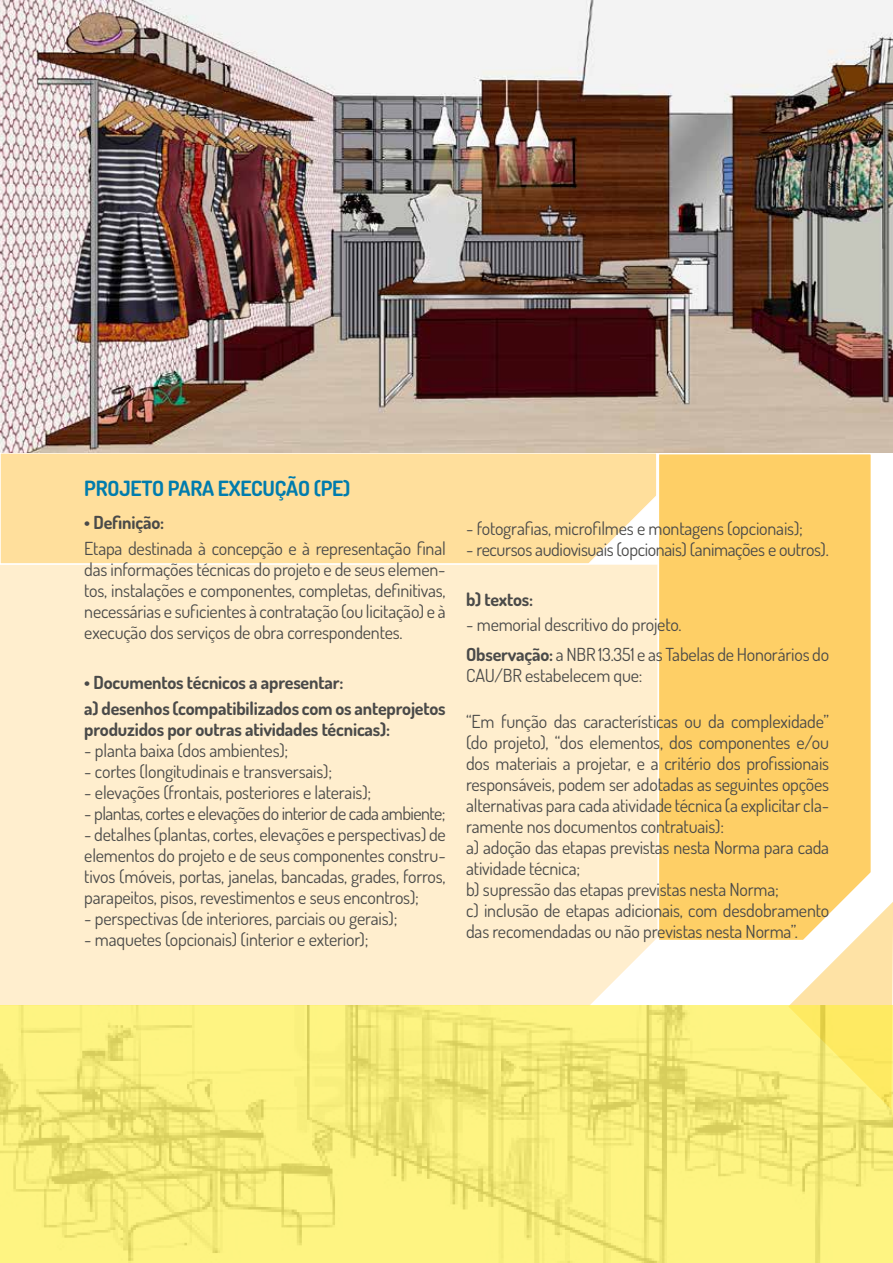
<style>
.page{position:relative;width:893px;height:1263px;background:#fff}
.page>*{position:absolute;margin:0;border:0;box-sizing:border-box;transform-origin:0 0}
.t1{font:700 21px "Dosis";letter-spacing:-.01em;color:#007cad}
.t2{font:18px/21px "Dosis";letter-spacing:-.01em;color:#4a4a49;text-align:justify}
.t3{font:700 18px/25.2px "Dosis";letter-spacing:-.01em;color:#4a4a49}
.s1{font-weight:700}
</style>
<div class="page">
<svg style="left:790px;top:902px;width:103px;height:103px"></svg>
<div style="left:0;top:565px;width:657px;height:440px;background:#ffeece"></div>
<div style="left:657px;top:452px;width:216px;height:491px;background:#fecf66"></div>
<svg style="left:0;top:452px;width:659px;height:113px"></svg>
<img style="left:0;top:0;width:893px;height:452px">
<img style="left:0;top:1005px;width:893px;height:258px">
<p class="t1" style="left:84px;top:474px;width:268px">PROJETO PARA EXECUÇÃO (PE)</p>
<p class="t3" style="left:84px;top:510px;width:81px">• Definição:</p>
<p class="t2" style="left:84px;top:537px;width:363px">Etapa destinada à concepção e à representação final das informações técnicas do projeto e de seus elemen&shy;tos, instalações e componentes, completas, definitivas, necessárias e suficientes à contratação (ou licitação) e à execução dos serviços de obra correspondentes.</p>
<p class="t3" style="left:84px;top:670px;width:363px">• Documentos técnicos a apresentar:<br>a) desenhos (compatibilizados com os anteprojetos</p>
<p class="t3" style="left:84px;top:716px;width:307px">produzidos por outras atividades técnicas):</p>
<p class="t2" style="left:84px;top:739px;width:206px">- planta baixa (dos ambientes);</p>
<p class="t2" style="left:84px;top:760px;width:249px">- cortes (longitudinais e transversais);</p>
<p class="t2" style="left:84px;top:781px;width:289px">- elevações (frontais, posteriores e laterais);</p>
<p class="t2" style="left:84px;top:802px;width:363px">- plantas, cortes e elevações do interior de cada ambiente;</p>
<p class="t2" style="left:84px;top:823px;width:363px">- detalhes (plantas, cortes, elevações e perspectivas) de elementos do projeto e de seus componentes constru&shy;tivos (móveis, portas, janelas, bancadas, grades, forros, parapeitos, pisos, revestimentos e seus encontros);</p>
<p class="t2" style="left:84px;top:907px;width:315px">- perspectivas (de interiores, parciais ou gerais);</p>
<p class="t2" style="left:84px;top:928px;width:286px">- maquetes (opcionais) (interior e exterior);</p>
<p class="t2" style="left:466px;top:517px;width:338px">- fotografias, microfilmes e montagens (opcionais);</p>
<p class="t2" style="left:466px;top:538px;width:364px">- recursos audiovisuais (opcionais) (animações e outros).</p>
<p class="t3" style="left:466px;top:586px;width:69px">b) textos:</p>
<p class="t2" style="left:466px;top:609px;width:365px;line-height:29.5px">- memorial descritivo do projeto.<br><span class="s1">Observação:</span> a NBR 13.351 e as Tabelas de Honorários do</p>
<p class="t2" style="left:466px;top:664px;width:178px">CAU/BR estabelecem que:</p>
<p class="t2" style="left:466px;top:710px;width:365px;text-align:left">“Em função das características ou da complexidade” (do projeto), “dos elementos, dos componentes e/ou dos materiais a projetar, e a critério dos profissionais responsáveis, podem ser adotadas as seguintes opções alternativas para cada atividade técnica (a explicitar cla&shy;ramente nos documentos contratuais):<br>a) adoção das etapas previstas nesta Norma para cada atividade técnica;<br>b) supressão das etapas previstas nesta Norma;<br>c) inclusão de etapas adicionais, com desdobramento das recomendadas ou não previstas nesta Norma”.</p>
</div>
